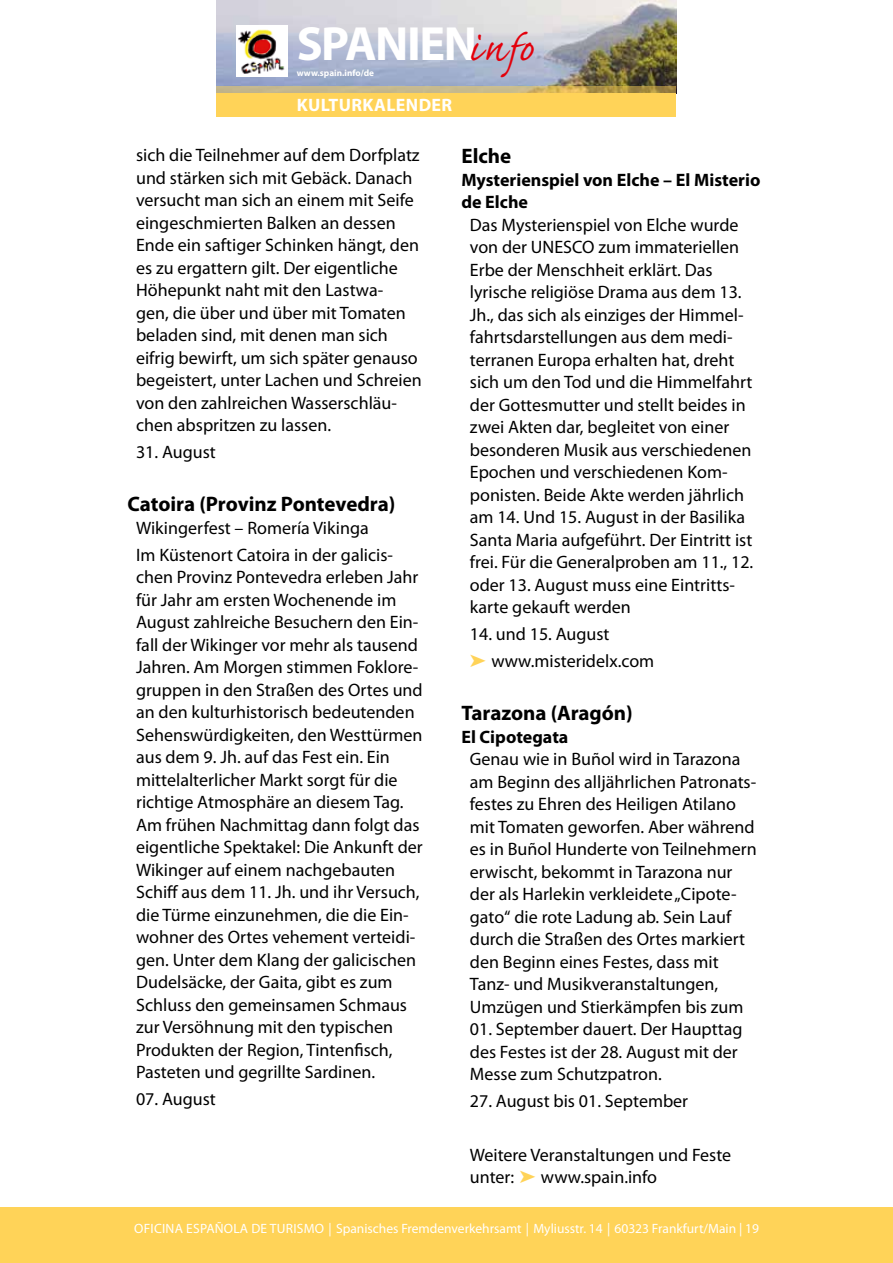
<style>
.page{position:relative;width:893px;height:1263px;background:#fff}
.page>*{position:absolute;margin:0;border:0;box-sizing:border-box;transform-origin:0 0}
.t1{font:700 48.3px "Myriad Pro";letter-spacing:-.03em;color:#fff}
.t2{font:48.3px "Caflisch Script Pro";color:#e3000b}
.t3{font:700 21px "Myriad Pro";color:#000}
.t4{font:18px/22.5px "Myriad Pro";color:#000}
.t5{font:700 18px/22.5px "Myriad Pro";color:#000}
.t6{font:700 18px "Myriad Pro";color:#fff}
.t7{font:13.5px "Myriad Pro";color:#fff}
.t8{font:700 9.15px "Myriad Pro";color:#fff}
.s1{color:#ffd358}
</style>
<div class="page">
<img style="left:217px;top:0;width:459px;height:86px">
<div style="left:0;top:1208px;width:893px;height:55px;background:#ffd358"></div>
<div style="left:236px;top:26px;width:51px;height:51px;background:#fff"></div>
<img style="left:238px;top:29px;width:47px;height:45px">
<svg style="left:217px;top:86px;width:459px;height:7px;background:#c1af79"></svg>
<div style="left:217px;top:93px;width:459px;height:23px;background:#ffd358"></div>
<h1 class="t1" style="left:297px;top:12px;width:182px">SPANIEN</h1>
<p class="t8" style="left:297px;top:67px;width:79px">www.spain.info/de</p>
<h1 class="t2" style="left:468px;top:23px;width:66px">info</h1>
<p class="t6" style="left:297px;top:93px;width:67px">Kulturkalender</p>
<p class="t4" style="left:136px;top:143px;width:287px">sich die Teilnehmer auf dem Dorfplatz und stärken sich mit Gebäck. Danach versucht man sich an einem mit Seife eingeschmierten Balken an dessen Ende ein saftiger Schinken hängt, den es zu ergattern gilt. Der eigentliche Höhepunkt naht mit den Lastwa-<br>gen, die über und über mit Tomaten beladen sind, mit denen man sich eifrig bewirft, um sich später genauso begeistert, unter Lachen und Schreien von den zahlreichen Wasserschläu&shy;chen abspritzen zu lassen.</p>
<p class="t4" style="left:136px;top:440px;width:81px">31. August</p>
<p class="t3" style="left:128px;top:491px;width:269px">Catoira (Provinz Pontevedra)</p>
<p class="t4" style="left:136px;top:514px;width:259px;line-height:26.7px">Wikingerfest – Romería Vikinga<br>Im Küstenort Catoira in der galicis-</p>
<p class="t4" style="left:136px;top:565px;width:288px">chen Provinz Pontevedra erleben Jahr für Jahr am ersten Wochenende im August zahlreiche Besuchern den Ein&shy;fall der Wikinger vor mehr als tausend Jahren. Am Morgen stimmen Foklore&shy;gruppen in den Straßen des Ortes und an den kulturhistorisch bedeutenden Sehenswürdigkeiten, den Westtürmen aus dem 9. Jh. auf das Fest ein. Ein mittelalterlicher Markt sorgt für die richtige Atmosphäre an diesem Tag.<br>Am frühen Nachmittag dann folgt das eigentliche Spektakel: Die Ankunft der Wikinger auf einem nachgebauten Schiff aus dem 11. Jh. und ihr Versuch, die Türme einzunehmen, die die Ein&shy;wohner des Ortes vehement verteidi&shy;gen. Unter dem Klang der galicischen Dudelsäcke, der Gaita, gibt es zum Schluss den gemeinsamen Schmaus zur Versöhnung mit den typischen Produkten der Region, Tintenfisch, Pasteten und gegrillte Sardinen.</p>
<p class="t4" style="left:136px;top:1087px;width:81px">07. August</p>
<p class="t3" style="left:461px;top:143px;width:51px">Elche</p>
<p class="t5" style="left:461px;top:168px;width:301px">Mysterienspiel von Elche – El Misterio de Elche</p>
<p class="t4" style="left:470px;top:213px;width:285px">Das Mysterienspiel von Elche wurde von der UN ESCO zum immateriellen Erbe der Menschheit erklärt. Das lyrische religiöse Drama aus dem 13.<br>Jh., das sich als einziges der Himmel&shy;fahrtsdarstellungen aus dem medi&shy;terranen Europa erhalten hat, dreht sich um den Tod und die Himmelfahrt der Gottesmutter und stellt beides in zwei Akten dar, begleitet von einer besonderen Musik aus verschiedenen Epochen und verschiedenen Kom&shy;ponisten. Beide Akte werden jährlich am 14. Und 15. August in der Basilika Santa Maria aufgeführt. Der Eintritt ist frei. Für die Generalproben am 11., 12. oder 13. August muss eine Eintritts&shy;karte gekauft werden</p>
<p class="t4" style="left:470px;top:620px;width:186px;line-height:26.7px">14. und 15. August<br><span class="s1">➤</span> www.misteridelx.com</p>
<p class="t3" style="left:461px;top:700px;width:173px">Tarazona (Aragón)</p>
<p class="t5" style="left:461px;top:725px;width:109px">El Cipotegata</p>
<p class="t4" style="left:470px;top:748px;width:288px">Genau wie in Buñol wird in Tarazona am Beginn des alljährlichen Patronats&shy;festes zu Ehren des Heiligen Atilano mit Tomaten geworfen. Aber während es in Buñol Hunderte von Teilnehmern erwischt, bekommt in Tarazona nur der als Harlekin verkleidete „Cipote&shy;gato“ die rote Ladung ab. Sein Lauf durch die Straßen des Ortes markiert den Beginn eines Festes, dass mit Tanz- und Musikveranstaltungen, Umzügen und Stierkämpfen bis zum</p>
<p class="t4" style="left:470px;top:1018px;width:274px">01. September dauert. Der Haupttag des Festes ist der 28. August mit der<br>Messe zum Schutzpatron.</p>
<p class="t4" style="left:470px;top:1089px;width:220px">27. August bis 01. September</p>
<p class="t4" style="left:470px;top:1143px;width:263px">Weitere Veranstaltungen und Feste unter: <span class="s1">➤</span> www.spain.info</p>
<p class="t7" style="left:134px;top:1220px;width:16px">Ofici</p>
<p class="t7" style="left:166px;top:1220px;width:29px">na espa</p>
<p class="t7" style="left:215px;top:1220px;width:80px">Ñola de turismo</p>
<p class="t7" style="left:329px;top:1220px;width:432px">| Spanisches Fremdenverkehrsamt | Myliusstr. 14 | 60323 Frankfurt/Main | 19</p>
</div>
